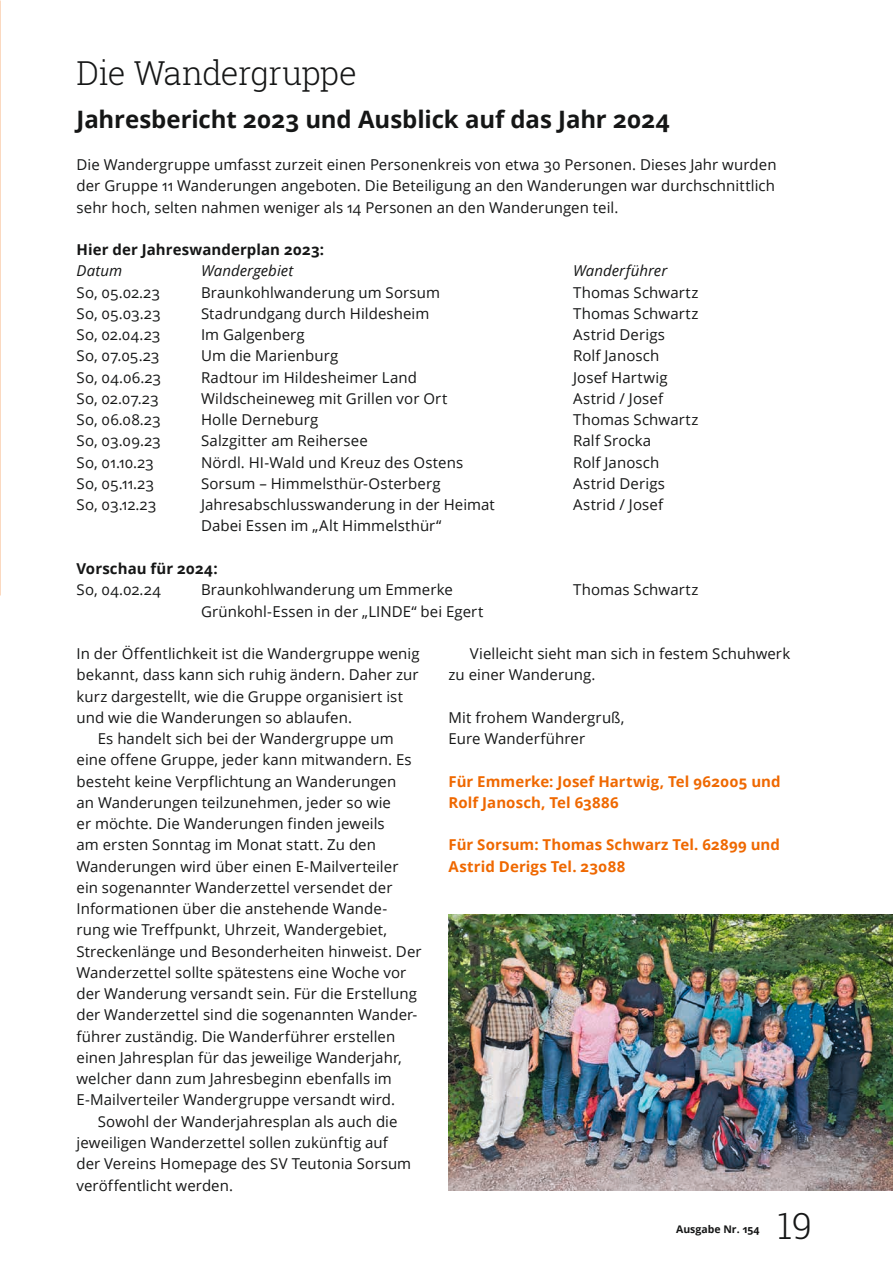
<style>
.page{position:relative;width:893px;height:1263px;background:#fff}
.page>*{position:absolute;margin:0;border:0;box-sizing:border-box;transform-origin:0 0}
.t1{font:300 36px "Roboto Slab";color:#151616}
.t2{font:300 33px "Roboto Slab";letter-spacing:-.02em;color:#151616}
.t3{font:700 24px "Open Sans";letter-spacing:-.005em;color:#151616}
.t4{font:15px/21.3px "Open Sans";letter-spacing:.005em;color:#151616}
.t5{font:700 15px/21.3px "Open Sans";letter-spacing:.01em;color:#ef6800}
.t6{font:700 15px "Open Sans";letter-spacing:.005em;color:#151616}
.t7{font:italic 15px "Open Sans";letter-spacing:.005em;color:#151616}
.t8{font:700 10.5px "Open Sans";color:#151616}
</style>
<div class="page">
<img style="left:449px;top:914px;width:444px;height:277px">
<h2 class="t2" style="left:77px;top:50px;width:282px">Die Wandergruppe</h2>
<h3 class="t3" style="left:77px;top:102px;width:594px">Jahresbericht 2023 und Ausblick auf das Jahr 2024</h3>
<p class="t4" style="left:77px;top:154px;width:702px;text-align:justify">Die Wandergruppe umfasst zurzeit einen Personenkreis von etwa 30 Personen. Dieses Jahr wurden der Gruppe 11 Wanderungen angeboten. Die Beteiligung an den Wanderungen war durchschnittlich sehr hoch, selten nahmen weniger als 14 Personen an den Wanderungen teil.</p>
<p class="t6" style="left:77px;top:239px;width:249px">Hier der Jahreswanderplan 2023:</p>
<p class="t7" style="left:77px;top:261px;width:47px">Datum</p>
<p class="t7" style="left:201px;top:261px;width:94px">Wandergebiet</p>
<p class="t7" style="left:573px;top:261px;width:96px">Wanderführer</p>
<p class="t4" style="left:77px;top:281px;width:85px">So, 05.02.23</p>
<p class="t4" style="left:201px;top:281px;width:240px">Braunkohlwanderung um Sorsum</p>
<p class="t4" style="left:573px;top:281px;width:127px">Thomas Schwartz</p>
<p class="t4" style="left:77px;top:302px;width:86px">So, 05.03.23</p>
<p class="t4" style="left:201px;top:302px;width:230px">Stadrundgang durch Hildesheim</p>
<p class="t4" style="left:573px;top:302px;width:127px">Thomas Schwartz</p>
<p class="t4" style="left:77px;top:324px;width:85px">So, 02.04.23</p>
<p class="t4" style="left:201px;top:324px;width:105px">Im Galgenberg</p>
<p class="t4" style="left:573px;top:324px;width:93px">Astrid Derigs</p>
<p class="t4" style="left:77px;top:345px;width:84px">So, 07.05.23</p>
<p class="t4" style="left:201px;top:345px;width:139px">Um die Marienburg</p>
<p class="t4" style="left:573px;top:345px;width:88px">Rolf Janosch</p>
<p class="t4" style="left:77px;top:366px;width:86px">So, 04.06.23</p>
<p class="t4" style="left:201px;top:366px;width:218px">Radtour im Hildesheimer Land</p>
<p class="t4" style="left:573px;top:366px;width:96px">Josef Hartwig</p>
<p class="t4" style="left:77px;top:387px;width:84px">So, 02.07.23</p>
<p class="t4" style="left:201px;top:387px;width:248px">Wildscheineweg mit Grillen vor Ort</p>
<p class="t4" style="left:573px;top:387px;width:92px">Astrid / Josef</p>
<p class="t4" style="left:77px;top:409px;width:86px">So, 06.08.23</p>
<p class="t4" style="left:201px;top:409px;width:119px">Holle Derneburg</p>
<p class="t4" style="left:573px;top:409px;width:127px">Thomas Schwartz</p>
<p class="t4" style="left:77px;top:430px;width:86px">So, 03.09.23</p>
<p class="t4" style="left:201px;top:430px;width:168px">Salzgitter am Reihersee</p>
<p class="t4" style="left:573px;top:430px;width:80px">Ralf Srocka</p>
<p class="t4" style="left:77px;top:451px;width:79px">So, 01.10.23</p>
<p class="t4" style="left:201px;top:451px;width:264px">Nördl. HI-Wald und Kreuz des Ostens</p>
<p class="t4" style="left:573px;top:451px;width:88px">Rolf Janosch</p>
<p class="t4" style="left:77px;top:472px;width:79px">So, 05.11.23</p>
<p class="t4" style="left:201px;top:472px;width:241px">Sorsum – Himmelsthür-Osterberg</p>
<p class="t4" style="left:573px;top:472px;width:93px">Astrid Derigs</p>
<p class="t4" style="left:77px;top:494px;width:81px">So, 03.12.23</p>
<p class="t4" style="left:201px;top:494px;width:295px">Jahresabschlusswanderung in der Heimat</p>
<p class="t4" style="left:573px;top:494px;width:92px">Astrid / Josef</p>
<p class="t4" style="left:201px;top:515px;width:242px">Dabei Essen im „Alt Himmelsthür“</p>
<p class="t6" style="left:77px;top:558px;width:143px">Vorschau für 2024:</p>
<p class="t4" style="left:77px;top:579px;width:86px">So, 04.02.24</p>
<p class="t4" style="left:201px;top:579px;width:253px">Braunkohlwanderung um Emmerke</p>
<p class="t4" style="left:573px;top:579px;width:127px">Thomas Schwartz</p>
<p class="t4" style="left:201px;top:600px;width:284px">Grünkohl-Essen in der „LINDE“ bei Egert</p>
<p class="t4" style="left:77px;top:643px;width:345px">In der Öffentlichkeit ist die Wandergruppe wenig</p>
<p class="t4" style="left:77px;top:664px;width:344px">bekannt, dass kann sich ruhig ändern. Daher zur</p>
<p class="t4" style="left:77px;top:685px;width:328px">kurz dargestellt, wie die Gruppe organisiert ist</p>
<p class="t4" style="left:77px;top:706px;width:277px">und wie die Wanderungen so ablaufen.</p>
<p class="t4" style="left:98px;top:728px;width:297px">Es handelt sich bei der Wandergruppe um</p>
<p class="t4" style="left:77px;top:749px;width:337px">eine offene Gruppe, jeder kann mitwandern. Es</p>
<p class="t4" style="left:77px;top:770px;width:321px">besteht keine Verpflichtung an Wanderungen</p>
<p class="t4" style="left:77px;top:791px;width:316px">an Wanderungen teilzunehmen, jeder so wie</p>
<p class="t4" style="left:77px;top:813px;width:310px">er möchte. Die Wanderungen finden jeweils</p>
<p class="t4" style="left:77px;top:834px;width:301px">am ersten Sonntag im Monat statt. Zu den</p>
<p class="t4" style="left:77px;top:855px;width:323px">Wanderungen wird über einen E-Mailverteiler</p>
<p class="t4" style="left:77px;top:876px;width:317px">ein sogenannter Wanderzettel versendet der</p>
<p class="t4" style="left:77px;top:898px;width:312px">Informationen über die anstehende Wande-</p>
<p class="t4" style="left:77px;top:919px;width:312px">rung wie Treffpunkt, Uhrzeit, Wandergebiet,</p>
<p class="t4" style="left:77px;top:940px;width:347px">Streckenlänge und Besonderheiten hinweist. Der</p>
<p class="t4" style="left:77px;top:961px;width:331px">Wanderzettel sollte spätestens eine Woche vor</p>
<p class="t4" style="left:77px;top:983px;width:342px">der Wanderung versandt sein. Für die Erstellung</p>
<p class="t4" style="left:77px;top:1004px;width:342px">der Wanderzettel sind die sogenannten Wander-</p>
<p class="t4" style="left:77px;top:1025px;width:320px">führer zuständig. Die Wanderführer erstellen</p>
<p class="t4" style="left:77px;top:1046px;width:327px">einen Jahresplan für das jeweilige Wanderjahr,</p>
<p class="t4" style="left:77px;top:1068px;width:317px">welcher dann zum Jahresbeginn ebenfalls im</p>
<p class="t4" style="left:77px;top:1089px;width:320px">E-Mailverteiler Wandergruppe versandt wird.</p>
<p class="t4" style="left:98px;top:1110px;width:301px">Sowohl der Wanderjahresplan als auch die</p>
<p class="t4" style="left:77px;top:1131px;width:313px">jeweiligen Wanderzettel sollen zukünftig auf</p>
<p class="t4" style="left:77px;top:1153px;width:336px">der Vereins Homepage des SV Teutonia Sorsum</p>
<p class="t4" style="left:77px;top:1174px;width:158px">veröffentlicht werden.</p>
<p class="t4" style="left:449px;top:642px;width:343px;text-indent:21px">Vielleicht sieht man sich in festem Schuhwerk zu einer Wanderung.</p>
<p class="t4" style="left:449px;top:706px;width:177px">Mit frohem Wandergruß,<br>Eure Wanderführer</p>
<p class="t5" style="left:449px;top:770px;width:334px">Für Emmerke: Josef Hartwig, Tel 962005 und<br>Rolf Janosch, Tel 63886</p>
<p class="t5" style="left:449px;top:834px;width:333px">Für Sorsum: Thomas Schwarz Tel. 62899 und<br>Astrid Derigs Tel. 23088</p>
<p class="t8" style="left:676px;top:1222px;width:85px">Ausgabe Nr. 154</p>
<h1 class="t1" style="left:778px;top:1201px;width:36px">19</h1>
</div>
